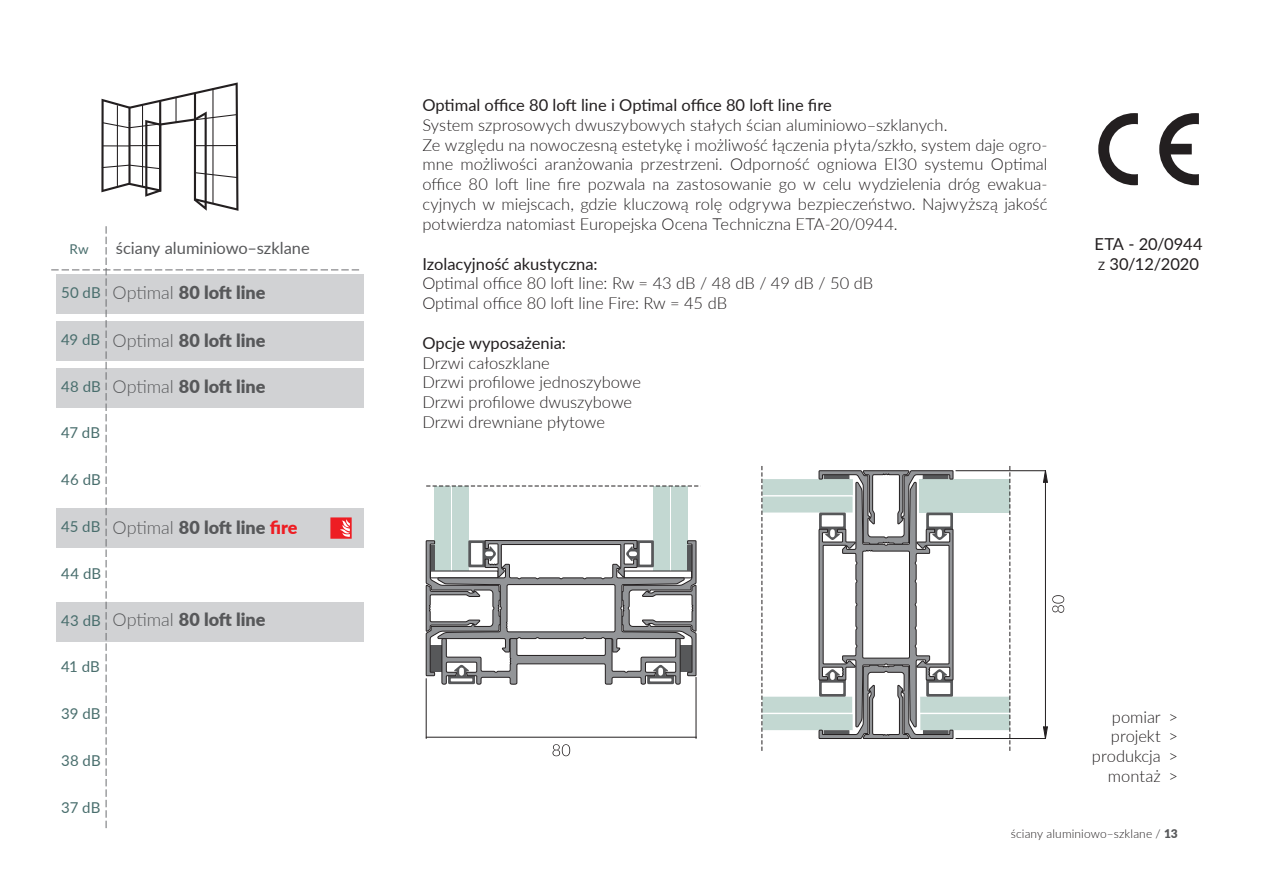
<style>
.page{position:relative;width:1263px;height:893px;background:#fff}
.page>*{position:absolute;margin:0;border:0;box-sizing:border-box;transform-origin:0 0}
.t1{font:900 18px "Lato";color:#57585a}
.t2{font:300 16.5px/19.8px "Lato";color:#231f20;text-align:justify}
.t3{font:16.5px "Lato";color:#231f20}
.t4{font:16.5px "Lato";color:#57585a}
.t5{font:16.5px "Lato";letter-spacing:-.005em;color:#231f20}
.t6{font:15px "Lato";letter-spacing:.005em;color:#496e6d}
.t7{font:13.5px "Lato";color:#496e6d}
.t8{font:300 12px "Lato";letter-spacing:.01em;color:#231f20}
.s1{font-weight:300}
.s2{color:#ee1d23}
.s3{font-size:11.55px}
.s4{font-weight:900;color:#57585a}
</style>
<div class="page">
<svg style="left:51px;top:226px;width:308px;height:602px"></svg>
<svg style="left:1098px;top:113px;width:101px;height:72px"></svg>
<svg style="left:101px;top:82px;width:137px;height:129px"></svg>
<hr style="left:956px;top:470px;width:89px;height:1px;background:#231f20">
<hr style="left:956px;top:738px;width:89px;height:1px;background:#231f20">
<svg style="left:1052px;top:595px;width:12px;height:18px"></svg>
<svg style="left:1043px;top:470px;width:5px;height:13px"></svg>
<svg style="left:1043px;top:726px;width:5px;height:13px"></svg>
<hr style="left:1045px;top:471px;width:1px;height:267px;background:#231f20">
<svg style="left:762px;top:466px;width:248px;height:285px"></svg>
<hr style="left:426px;top:679px;width:1px;height:59px;background:#231f20">
<hr style="left:696px;top:677px;width:1px;height:61px;background:#231f20">
<svg style="left:552px;top:744px;width:18px;height:12px"></svg>
<div style="left:435px;top:486px;width:16px;height:85px;background:#c3d8d2"></div>
<div style="left:452px;top:486px;width:16px;height:85px;background:#c3d8d2"></div>
<div style="left:654px;top:486px;width:16px;height:85px;background:#c3d8d2"></div>
<div style="left:671px;top:486px;width:17px;height:85px;background:#c3d8d2"></div>
<svg style="left:426px;top:486px;width:275px;height:1px"></svg>
<svg style="left:426px;top:540px;width:270px;height:145px"></svg>
<hr style="left:426px;top:737px;width:270px;height:1px;background:#231f20">
<p class="t7" style="left:70px;top:240px;width:21px">Rw</p>
<p class="t6" style="left:61px;top:282px;width:41px">50 dB</p>
<p class="t6" style="left:61px;top:329px;width:41px">49 dB</p>
<p class="t6" style="left:61px;top:375px;width:41px">48 dB</p>
<p class="t6" style="left:61px;top:422px;width:40px">47 dB</p>
<p class="t6" style="left:61px;top:469px;width:41px">46 dB</p>
<p class="t6" style="left:61px;top:516px;width:41px">45 dB</p>
<p class="t6" style="left:61px;top:563px;width:41px">44 dB</p>
<p class="t6" style="left:61px;top:609px;width:41px">43 dB</p>
<p class="t6" style="left:61px;top:656px;width:40px">41 dB</p>
<p class="t6" style="left:61px;top:703px;width:41px">39 dB</p>
<p class="t6" style="left:61px;top:750px;width:41px">38 dB</p>
<p class="t6" style="left:61px;top:797px;width:41px">37 dB</p>
<p class="t4" style="left:116px;top:236px;width:196px">ściany aluminiowo–szklane</p>
<p class="t1" style="left:112px;top:279px;width:155px"><span class="s1">Optimal</span> 80 loft line</p>
<p class="t1" style="left:112px;top:326px;width:155px"><span class="s1">Optimal</span> 80 loft line</p>
<p class="t1" style="left:112px;top:372px;width:155px"><span class="s1">Optimal</span> 80 loft line</p>
<p class="t1" style="left:112px;top:514px;width:187px"><span class="s1">Optimal</span> 80 loft line <span class="s2">fire</span></p>
<p class="t1" style="left:112px;top:605px;width:155px"><span class="s1">Optimal</span> 80 loft line</p>
<p class="t3" style="left:422px;top:93px;width:411px">Optimal office 80 loft line i Optimal office 80 loft line fire</p>
<p class="t2" style="left:422px;top:114px;width:527px">System szprosowych dwuszybowych stałych ścian aluminiowo–szklanych.</p>
<p class="t2" style="left:422px;top:134px;width:627px">Ze względu na nowoczesną estetykę i możliwość łączenia płyta/szkło, system daje ogro&shy;mne możliwości aranżowania przestrzeni. Odporność ogniowa EI30 systemu Optimal office 80 loft line fire pozwala na zastosowanie go w celu wydzielenia dróg ewakua&shy;cyjnych w miejscach, gdzie kluczową rolę odgrywa bezpieczeństwo. Najwyższą jakość potwierdza natomiast Europejska Ocena Techniczna ETA-20/0944.</p>
<p class="t3" style="left:422px;top:252px;width:177px">Izolacyjność akustyczna:</p>
<p class="t2" style="left:422px;top:273px;width:452px">Optimal office 80 loft line: Rw = 43 dB / 48 dB / 49 dB / 50 dB</p>
<p class="t2" style="left:422px;top:293px;width:306px">Optimal office 80 loft line Fire: Rw = 45 dB</p>
<p class="t3" style="left:422px;top:331px;width:145px">Opcje wyposażenia:</p>
<p class="t2" style="left:422px;top:352px;width:129px">Drzwi całoszklane</p>
<p class="t2" style="left:422px;top:372px;width:220px">Drzwi profilowe jednoszybowe</p>
<p class="t2" style="left:422px;top:392px;width:211px">Drzwi profilowe dwuszybowe</p>
<p class="t2" style="left:422px;top:411px;width:184px">Drzwi drewniane płytowe</p>
<p class="t5" style="left:1094px;top:232px;width:110px">ETA - 20/0944</p>
<p class="t5" style="left:1098px;top:252px;width:102px"><span class="s3">z</span> 30/12/2020</p>
<p class="t2" style="left:1112px;top:706px;width:68px">pomiar &gt;</p>
<p class="t2" style="left:1111px;top:726px;width:69px">projekt &gt;</p>
<p class="t2" style="left:1092px;top:746px;width:87px">produkcja &gt;</p>
<p class="t2" style="left:1108px;top:765px;width:71px">montaż &gt;</p>
<p class="t8" style="left:1011px;top:825px;width:169px">ściany aluminiowo–szklane / <span class="s4">13</span></p>
</div>
